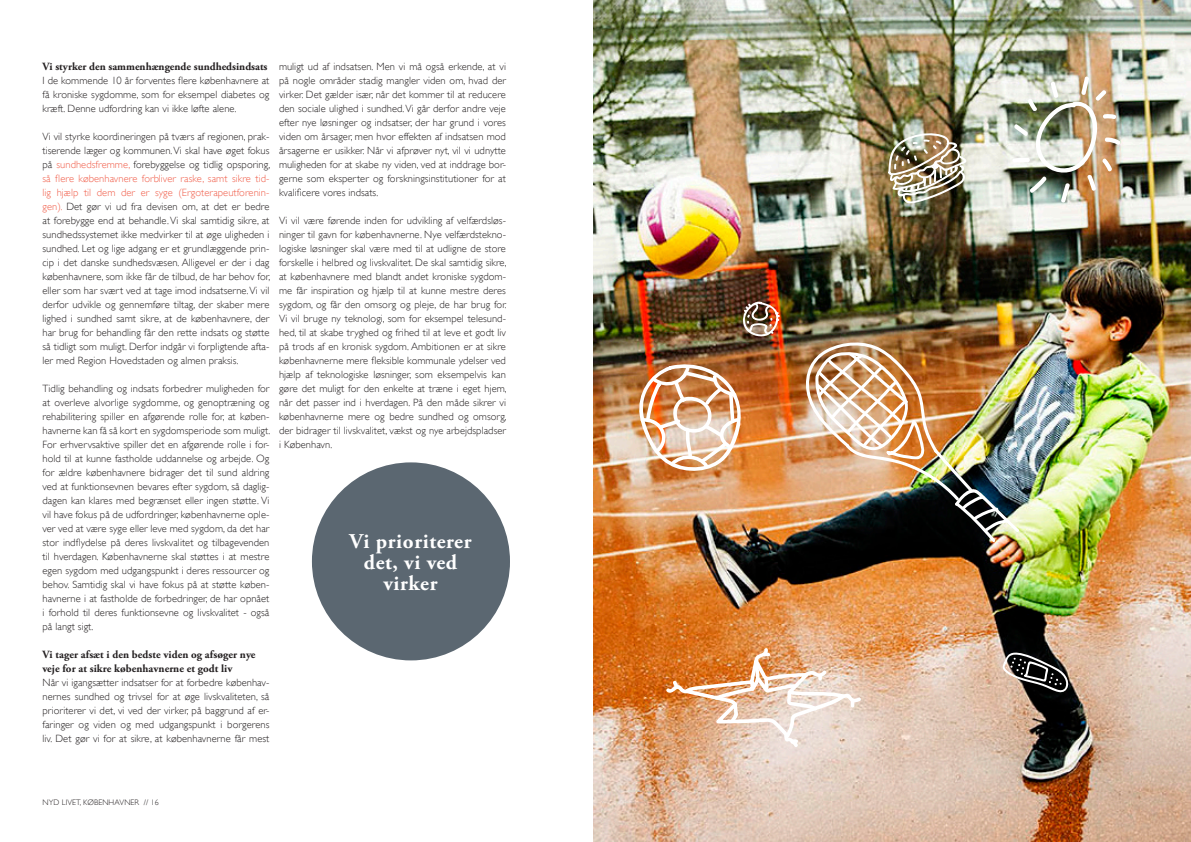
<style>
.page{position:relative;width:1191px;height:842px;background:#fff}
.page>*{position:absolute;margin:0;border:0;box-sizing:border-box;transform-origin:0 0}
.t1{font:700 21px/21px "Adobe Garamond Pro";letter-spacing:.03em;color:#fff;text-align:center}
.t2{font:700 11px/14px "Adobe Garamond Pro";letter-spacing:.005em;color:#231f20}
.t3{font:300 10.5px/14px "Gill Sans";letter-spacing:.005em;color:#231f20;text-align:justify}
.t4{font:300 8px "Gill Sans";letter-spacing:.01em;color:#231f20}
.s1{color:#f15e4a}
</style>
<div class="page">
<img style="left:594px;top:0;width:596px;height:842px">
<div style="left:312px;top:462px;width:198px;height:198px;background:#5b6771;border-radius:50%"></div>
<svg style="left:741px;top:300px;width:39px;height:38px"></svg>
<img style="left:636px;top:361px;width:109px;height:113px">
<svg style="left:1002px;top:652px;width:66px;height:41px"></svg>
<img style="left:888px;top:132px;width:78px;height:72px">
<img style="left:665px;top:647px;width:197px;height:101px">
<img style="left:1011px;top:75px;width:110px;height:129px">
<img style="left:803px;top:340px;width:217px;height:203px">
<p class="t2" style="left:43px;top:60px;width:226px">Vi styrker den sammenhængende sundhedsindsats</p>
<p class="t3" style="left:43px;top:74px;width:228px">I de kommende 10 år forventes flere københavnere at få kroniske sygdomme, som for eksempel diabetes og kræft. Denne udfordring kan vi ikke løfte alene.</p>
<p class="t3" style="left:43px;top:131px;width:229px">Vi vil styrke koordineringen på tværs af regionen, prak&shy;tiserende læger og kommunen. Vi skal have øget fokus på <span class="s1">sundhedsfremme,</span> forebyggelse og tidlig opsporing, <span class="s1">så flere københavnere forbliver raske, samt sikre tid&shy;lig hjælp til dem der er syge (Ergoterapeutforenin&shy;gen).</span> Det gør vi ud fra devisen om, at det er bedre at forebygge end at behandle. Vi skal samtidig sikre, at sundhedssystemet ikke medvirker til at øge uligheden i sundhed. Let og lige adgang er et grundlæggende prin&shy;cip i det danske sundhedsvæsen. Alligevel er der i dag københavnere, som ikke får de tilbud, de har behov for, eller som har svært ved at tage imod indsatserne. Vi vil derfor udvikle og gennemføre tiltag, der skaber mere lighed i sundhed samt sikre, at de københavnere, der har brug for behandling får den rette indsats og støtte så tidligt som muligt. Derfor indgår vi forpligtende afta&shy;ler med Region Hovedstaden og almen praksis.</p>
<p class="t3" style="left:43px;top:383px;width:229px">Tidlig behandling og indsats forbedrer muligheden for at overleve alvorlige sygdomme, og genoptræning og rehabilitering spiller en afgørende rolle for, at køben&shy;havnerne kan få så kort en sygdomsperiode som muligt.<br>For erhvervsaktive spiller det en afgørende rolle i for&shy;hold til at kunne fastholde uddannelse og arbejde. Og for ældre københavnere bidrager det til sund aldring ved at funktionsevnen bevares efter sygdom, så daglig&shy;dagen kan klares med begrænset eller ingen støtte. Vi vil have fokus på de udfordringer, københavnerne ople&shy;ver ved at være syge eller leve med sygdom, da det har stor indflydelse på deres livskvalitet og tilbagevenden til hverdagen. Københavnerne skal støttes i at mestre egen sygdom med udgangspunkt i deres ressourcer og behov. Samtidig skal vi have fokus på at støtte køben&shy;havnerne i at fastholde de forbedringer, de har opnået i forhold til deres funktionsevne og livskvalitet - også på langt sigt.</p>
<p class="t2" style="left:43px;top:648px;width:214px">Vi tager afsæt i den bedste viden og afsøger nye veje for at sikre københavnerne et godt liv</p>
<p class="t3" style="left:43px;top:677px;width:228px">Når vi igangsætter indsatser for at forbedre københav&shy;nernes sundhed og trivsel for at øge livskvaliteten, så prioriterer vi det, vi ved der virker, på baggrund af er&shy;faringer og viden og med udgangspunkt i borgerens liv. Det gør vi for at sikre, at københavnerne får mest</p>
<p class="t3" style="left:279px;top:61px;width:228px">muligt ud af indsatsen. Men vi må også erkende, at vi på nogle områder stadig mangler viden om, hvad der virker. Det gælder især, når det kommer til at reducere den sociale ulighed i sundhed. Vi går derfor andre veje efter nye løsninger og indsatser, der har grund i vores viden om årsager, men hvor effekten af indsatsen mod årsagerne er usikker. Når vi afprøver nyt, vil vi udnytte muligheden for at skabe ny viden, ved at inddrage bor&shy;gerne som eksperter og forskningsinstitutioner for at kvalificere vores indsats.</p>
<p class="t3" style="left:279px;top:215px;width:229px">Vi vil være førende inden for udvikling af velfærdsløs&shy;ninger til gavn for københavnerne. Nye velfærdstekno&shy;logiske løsninger skal være med til at udligne de store forskelle i helbred og livskvalitet. De skal samtidig sikre, at københavnere med blandt andet kroniske sygdom&shy;me får inspiration og hjælp til at kunne mestre deres sygdom, og får den omsorg og pleje, de har brug for.<br>Vi vil bruge ny teknologi, som for eksempel telesund&shy;hed, til at skabe tryghed og frihed til at leve et godt liv på trods af en kronisk sygdom. Ambitionen er at sikre københavnerne mere fleksible kommunale ydelser ved hjælp af teknologiske løsninger, som eksempelvis kan gøre det muligt for den enkelte at træne i eget hjem, når det passer ind i hverdagen. På den måde sikrer vi københavnerne mere og bedre sundhed og omsorg, der bidrager til livskvalitet, vækst og nye arbejdspladser i København.</p>
<h1 class="t1" style="left:349px;top:531px;width:124px">Vi prioriterer det, vi ved virker</h1>
<p class="t4" style="left:43px;top:799px;width:118px">NYD LIVET, KØBENHAVNER // 16</p>
</div>
